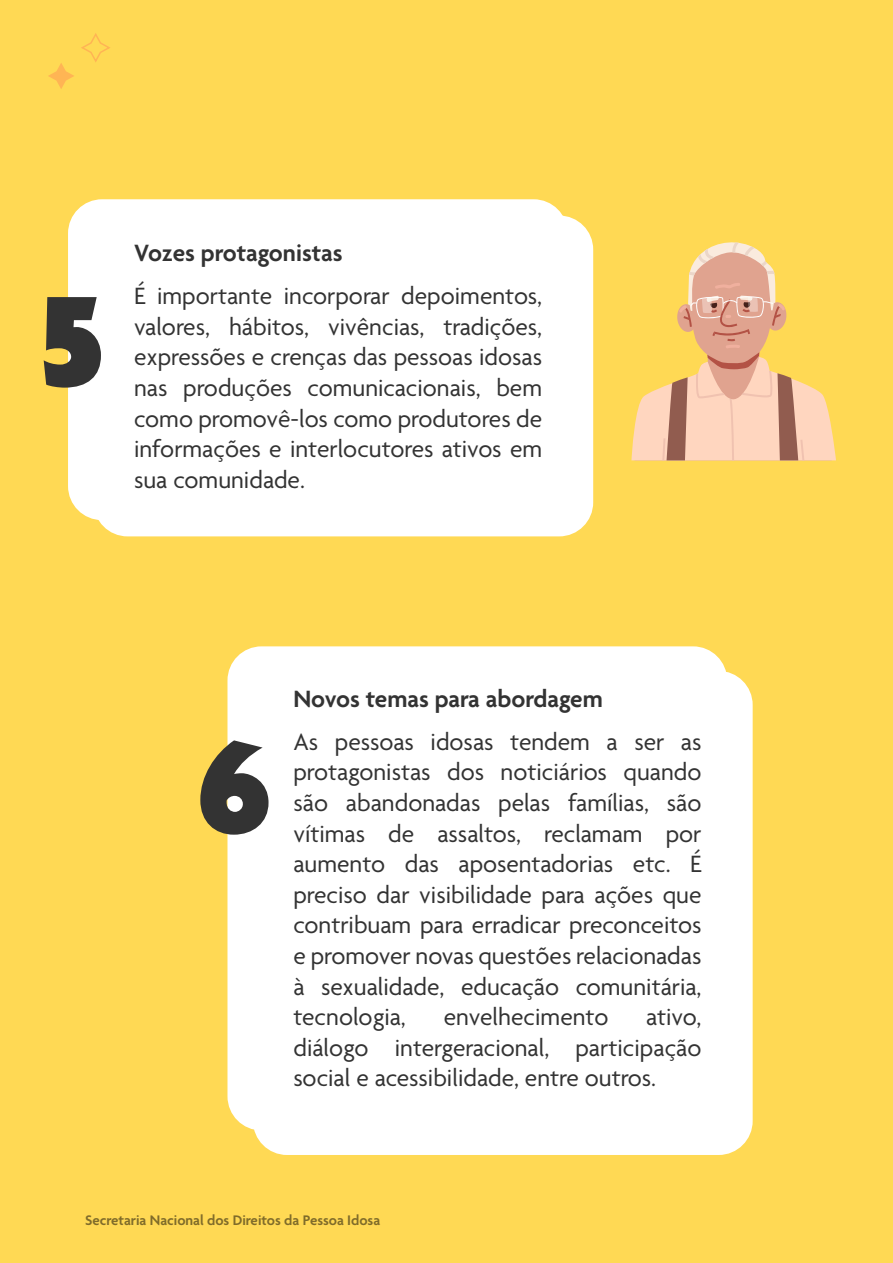
<style>
.page{position:relative;width:893px;height:1263px;background:#ffd954}
.page>*{position:absolute;margin:0;border:0;box-sizing:border-box;transform-origin:0 0}
.t1{font:900 138px "Agenda";color:#333}
.t2{font:25.5px/30.6px "Agenda";color:#333;text-align:justify}
.t3{font:600 25.5px "Agenda";color:#333}
.t4{font:600 15px "Agenda";color:#806c2a}
</style>
<div class="page">
<svg style="left:48px;top:33px;width:62px;height:56px"></svg>
<svg style="left:631px;top:242px;width:205px;height:218px"></svg>
<div style="left:68px;top:199px;width:500px;height:321px;background:#fff;border-radius:34px"></div>
<div style="left:227px;top:646px;width:500px;height:484px;background:#fff;border-radius:34px"></div>
<div style="left:94px;top:216px;width:499px;height:320px;background:#fff;border-radius:34px"></div>
<div style="left:253px;top:671px;width:500px;height:484px;background:#fff;border-radius:34px"></div>
<h1 class="t1" style="left:38px;top:267px;width:68px">5</h1>
<p class="t3" style="left:134px;top:240px;width:210px">Vozes protagonistas</p>
<p class="t2" style="left:134px;top:282px;width:410px">É importante incorporar depoimentos, valores, hábitos, vivências, tradições, expressões e crenças das pessoas idosas nas produções comunicacionais, bem como promovê-los como produtores de informações e interlocutores ativos em sua comunidade.</p>
<h1 class="t1" style="left:197px;top:714px;width:76px">6</h1>
<p class="t3" style="left:293px;top:685px;width:311px">Novos temas para abordagem</p>
<p class="t2" style="left:293px;top:728px;width:410px">As pessoas idosas tendem a ser as protagonistas dos noticiários quando são abandonadas pelas famílias, são vítimas de assaltos, reclamam por aumento das aposentadorias etc. É preciso dar visibilidade para ações que contribuam para erradicar preconceitos e promover novas questões relacionadas à sexualidade, educação comunitária, tecnologia,</p>
<p class="t2" style="left:444px;top:1003px;width:166px">envelhecimento</p>
<p class="t2" style="left:293px;top:1003px;width:410px;text-indent:353px">ativo, diálogo intergeracional, participação social e acessibilidade, entre outros.</p>
<p class="t4" style="left:85px;top:1212px;width:297px">Secretaria Nacional dos Direitos da Pessoa Idosa</p>
</div>
